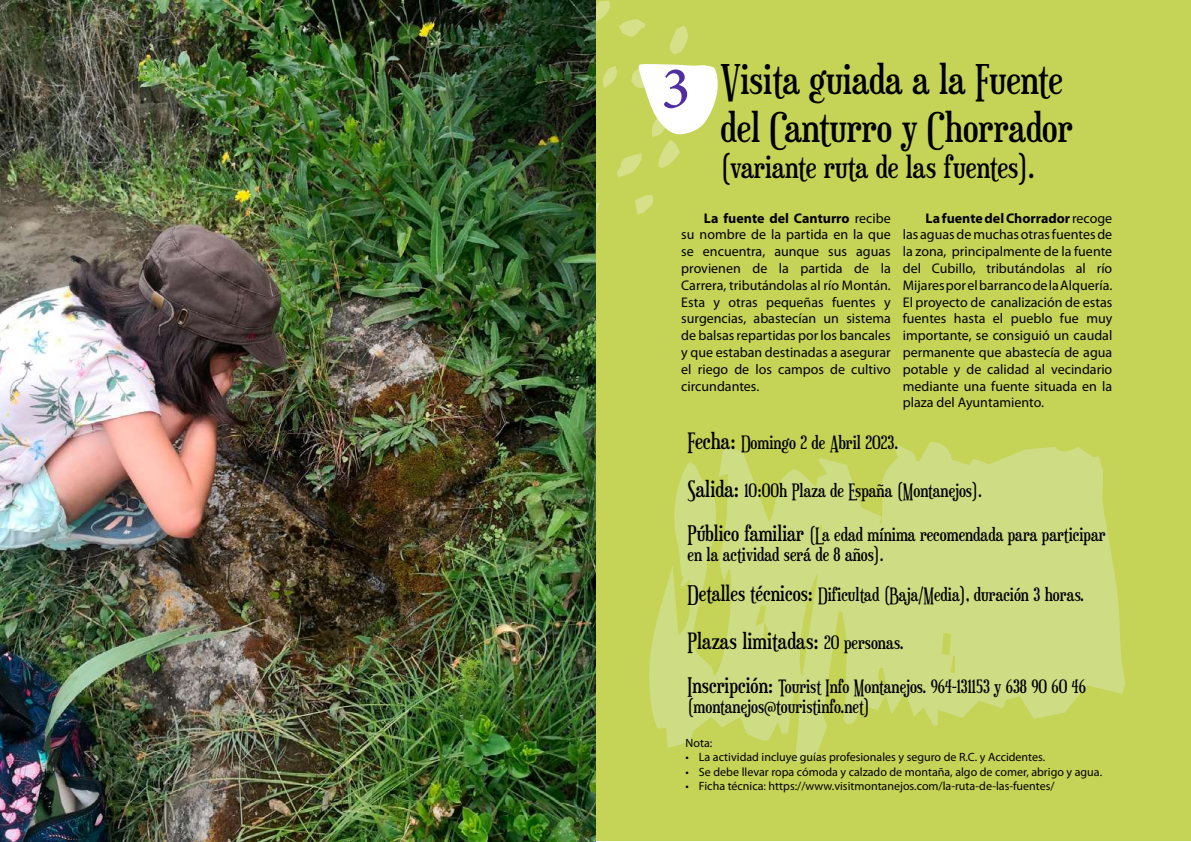
<style>
.page{position:relative;width:1191px;height:842px;background:#fff}
.page>*{position:absolute;margin:0;border:0;box-sizing:border-box;transform-origin:0 0}
.t1{font:40px/48px "Euphorigenic";color:#000;text-align:right}
.t2{font:30px "Euphorigenic";color:#000}
.t3{font:22px "Euphorigenic";color:#000}
.t4{font:18px/20px "Euphorigenic";color:#000}
.t5{font:14px/16.8px "Myriad Pro";color:#000;text-align:justify}
.t6{font:12px "Myriad Pro";color:#000}
.s1{font-family:"Minion Pro";font-weight:500;font-size:60px;color:#502ea2}
.s2{font-weight:700}
.s3{font-size:22px}
.s4{font-size:21px}
.s5{font-size:18px}
</style>
<div class="page">
<div style="left:596px;top:0;width:595px;height:841px;background:#c5d357"></div>
<svg style="left:649px;top:442px;width:476px;height:320px;fill:#cedc83"></svg>
<svg style="left:670px;top:26px;width:18px;height:28px"></svg>
<svg style="left:619px;top:19px;width:26px;height:18px"></svg>
<svg style="left:595px;top:1px;width:15px;height:21px"></svg>
<svg style="left:635px;top:195px;width:18px;height:20px"></svg>
<svg style="left:595px;top:203px;width:4px;height:11px"></svg>
<img style="left:0;top:1px;width:595px;height:841px">
<svg style="left:603px;top:64px;width:115px;height:114px"></svg>
<h1 class="t1" style="left:661px;top:55px;width:413px"><span class="s1">3</span> Visita guiada a la Fuente del Canturro y Chorrador</h1>
<h2 class="t2" style="left:720px;top:149px;width:316px">(variante ruta de las fuentes).</h2>
<p class="t5" style="left:681px;top:210px;width:211px;text-indent:23px"><span class="s2">La fuente del Canturro</span> recibe su nombre de la partida en la que se encuentra, aunque sus aguas provienen de la partida de la Carrera, tributándolas al río Montán.<br>Esta y otras pequeñas fuentes y surgencias, abastecían un sistema de balsas repartidas por los bancales y que estaban destinadas a asegurar el riego de los campos de cultivo circundantes.</p>
<p class="t5" style="left:902px;top:210px;width:211px;text-indent:23px"><span class="s2">La fuente del Chorrador</span> recoge las aguas de muchas otras fuentes de la zona, principalmente de la fuente del Cubillo, tributándolas al río Mijares por el barranco de la Alquería.<br>El proyecto de canalización de estas fuentes hasta el pueblo fue muy importante, se consiguió un caudal permanente que abastecía de agua potable y de calidad al vecindario mediante una fuente situada en la plaza del Ayuntamiento.</p>
<p class="t4" style="left:687px;top:433px;width:212px"><span class="s3">Fecha:</span> Domingo 2 de Abril 2023.</p>
<p class="t4" style="left:687px;top:481px;width:296px"><span class="s3">Salida:</span> 10:00h Plaza de España (Montanejos).</p>
<p class="t4" style="left:687px;top:525px;width:419px"><span class="s4">Público familiar</span> (La edad mínima recomendada para participar en la actividad será de 8 años).</p>
<p class="t4" style="left:687px;top:585px;width:398px"><span class="s4">Detalles técnicos:</span> Dificultad (Baja/Media), duración 3 horas.</p>
<h3 class="t3" style="left:687px;top:628px;width:217px">Plazas limitadas: <span class="s5">20 personas.</span></h3>
<p class="t4" style="left:687px;top:677px;width:400px"><span class="s4">Inscripción:</span> Tourist Info Montanejos. 964-131153 y 638 90 60 46 (montanejos@touristinfo.net)</p>
<p class="t6" style="left:685px;top:736px;width:28px">Nota:</p>
<p class="t6" style="left:685px;top:750px;width:361px">• La actividad incluye guías profesionales y seguro de R.C. y Accidentes.</p>
<p class="t6" style="left:685px;top:765px;width:418px">• Se debe llevar ropa cómoda y calzado de montaña, algo de comer, abrigo y agua.</p>
<p class="t6" style="left:685px;top:779px;width:370px">• Ficha técnica: https://www.visitmontanejos.com/la-ruta-de-las-fuentes/</p>
</div>
